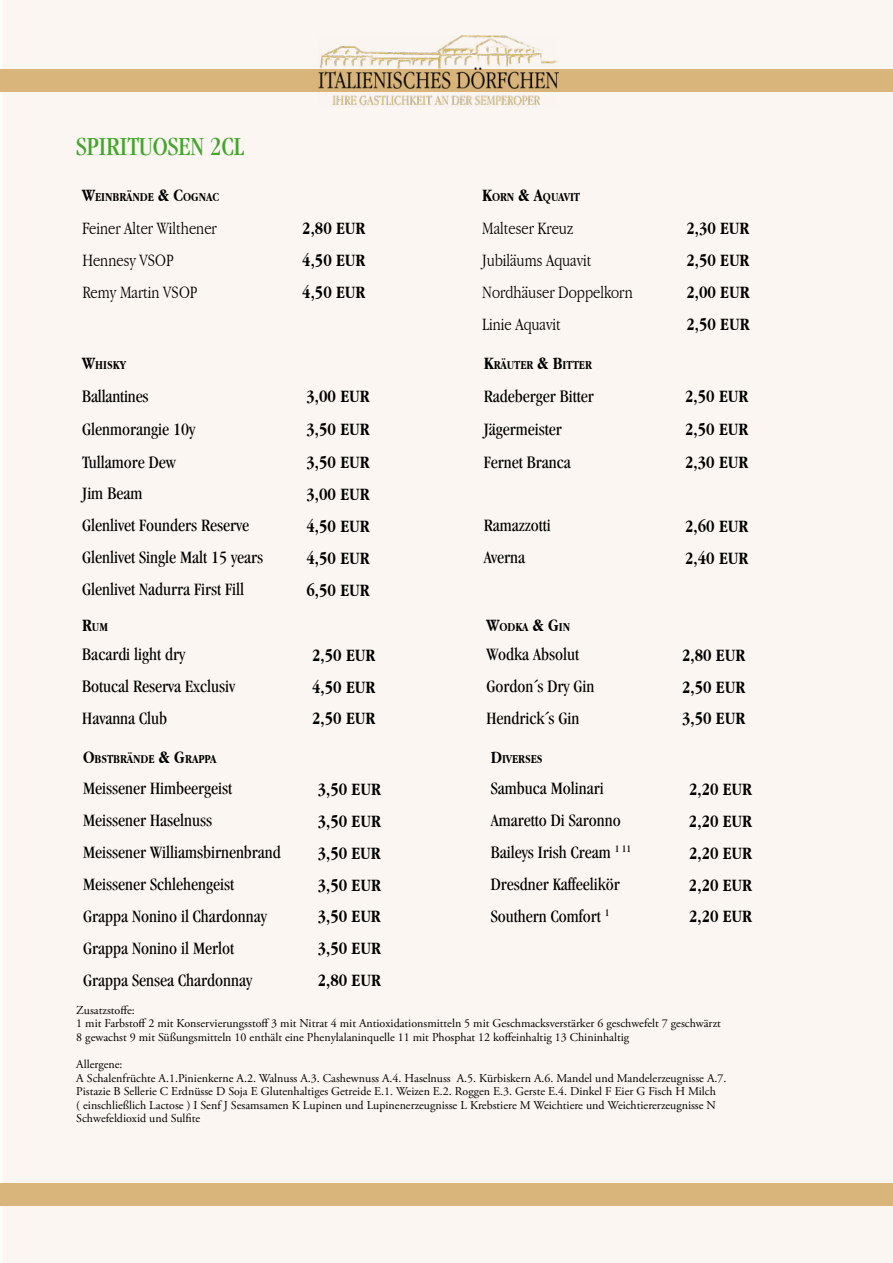
<style>
.page{position:relative;width:893px;height:1263px;background:#fff}
.page>*{position:absolute;margin:0;border:0;box-sizing:border-box;transform-origin:0 0}
.t1{font:condensed 27px "Garamond";color:#41a62b}
.t2{font:condensed 18px "Garamond";color:#000}
.t3{font:700 condensed 18px "Garamond IT Cby BT";color:#000}
.t4{font:300 condensed 18px "Garamond IT Cby BT";color:#000}
.t5{font:700 condensed 12.6px "Garamond IT Cby BT";color:#000}
.t6{font:12px/13.5px "Adobe Garamond Pro";color:#000}
.s1{font-size:18px}
</style>
<div class="page">
<div style="left:2px;top:0;width:891px;height:1263px;background:#fbf6f1"></div>
<div style="left:0;top:69px;width:893px;height:23px;background:#d9b57b"></div>
<img style="left:318px;top:36px;width:240px;height:71px">
<div style="left:0;top:1183px;width:893px;height:23px;background:#d9b57b"></div>
<h1 class="t1" style="left:76px;top:132px;width:169px">SPIRITUOSEN 2CL</h1>
<p class="t5" style="left:82px;top:189px;width:138px"><span class="s1">W</span>EINBRÄNDE <span class="s1">&amp; C</span>OGNAC</p>
<p class="t5" style="left:482px;top:189px;width:99px"><span class="s1">K</span>ORN <span class="s1">&amp; A</span>QUAVIT</p>
<h2 class="t4" style="left:82px;top:218px;width:136px">Feiner Alter Wilthener</h2>
<h2 class="t3" style="left:302px;top:218px;width:64px">2,80 EUR</h2>
<h2 class="t4" style="left:482px;top:218px;width:92px">Malteser Kreuz</h2>
<h2 class="t3" style="left:686px;top:218px;width:64px">2,30 EUR</h2>
<h2 class="t4" style="left:82px;top:249px;width:93px">Hennesy VSOP</h2>
<h2 class="t3" style="left:302px;top:250px;width:64px">4,50 EUR</h2>
<h2 class="t4" style="left:482px;top:249px;width:111px">Jubiläums Aquavit</h2>
<h2 class="t3" style="left:686px;top:250px;width:64px">2,50 EUR</h2>
<h2 class="t4" style="left:82px;top:282px;width:117px">Remy Martin VSOP</h2>
<h2 class="t3" style="left:302px;top:282px;width:64px">4,50 EUR</h2>
<h2 class="t4" style="left:482px;top:282px;width:152px">Nordhäuser Doppelkorn</h2>
<h2 class="t3" style="left:686px;top:282px;width:64px">2,00 EUR</h2>
<h2 class="t4" style="left:482px;top:314px;width:80px">Linie Aquavit</h2>
<h2 class="t3" style="left:686px;top:314px;width:64px">2,50 EUR</h2>
<p class="t5" style="left:82px;top:358px;width:45px"><span class="s1">W</span>HISKY</p>
<p class="t5" style="left:484px;top:358px;width:109px"><span class="s1">K</span>RÄUTER <span class="s1">&amp; B</span>ITTER</p>
<h2 class="t2" style="left:82px;top:386px;width:68px">Ballantines</h2>
<h2 class="t3" style="left:306px;top:386px;width:64px">3,00 EUR</h2>
<h2 class="t2" style="left:484px;top:386px;width:111px">Radeberger Bitter</h2>
<h2 class="t3" style="left:685px;top:386px;width:64px">2,50 EUR</h2>
<h2 class="t2" style="left:82px;top:419px;width:114px">Glenmorangie 10y</h2>
<h2 class="t3" style="left:306px;top:419px;width:64px">3,50 EUR</h2>
<h2 class="t2" style="left:484px;top:419px;width:79px">Jägermeister</h2>
<h2 class="t3" style="left:685px;top:419px;width:64px">2,50 EUR</h2>
<h2 class="t2" style="left:82px;top:452px;width:95px">Tullamore Dew</h2>
<h2 class="t3" style="left:306px;top:452px;width:64px">3,50 EUR</h2>
<h2 class="t2" style="left:484px;top:452px;width:88px">Fernet Branca</h2>
<h2 class="t3" style="left:685px;top:452px;width:64px">2,30 EUR</h2>
<h2 class="t2" style="left:82px;top:484px;width:62px">Jim Beam</h2>
<h2 class="t3" style="left:306px;top:484px;width:64px">3,00 EUR</h2>
<h2 class="t2" style="left:82px;top:516px;width:168px">Glenlivet Founders Reserve</h2>
<h2 class="t3" style="left:306px;top:516px;width:64px">4,50 EUR</h2>
<h2 class="t2" style="left:484px;top:516px;width:68px">Ramazzotti</h2>
<h2 class="t3" style="left:685px;top:516px;width:64px">2,60 EUR</h2>
<h2 class="t2" style="left:82px;top:547px;width:182px">Glenlivet Single Malt 15 years</h2>
<h2 class="t3" style="left:306px;top:548px;width:64px">4,50 EUR</h2>
<h2 class="t2" style="left:484px;top:547px;width:43px">Averna</h2>
<h2 class="t3" style="left:685px;top:548px;width:64px">2,40 EUR</h2>
<h2 class="t2" style="left:82px;top:579px;width:163px">Glenlivet Nadurra First Fill</h2>
<h2 class="t3" style="left:306px;top:580px;width:64px">6,50 EUR</h2>
<p class="t5" style="left:82px;top:620px;width:27px"><span class="s1">R</span>UM</p>
<p class="t5" style="left:486px;top:620px;width:85px"><span class="s1">W</span>ODKA <span class="s1">&amp; G</span>IN</p>
<h2 class="t2" style="left:82px;top:644px;width:104px">Bacardi light dry</h2>
<h2 class="t3" style="left:312px;top:645px;width:64px">2,50 EUR</h2>
<h2 class="t2" style="left:486px;top:644px;width:94px">Wodka Absolut</h2>
<h2 class="t3" style="left:682px;top:645px;width:64px">2,80 EUR</h2>
<h2 class="t2" style="left:82px;top:676px;width:154px">Botucal Reserva Exclusiv</h2>
<h2 class="t3" style="left:312px;top:677px;width:64px">4,50 EUR</h2>
<h2 class="t2" style="left:486px;top:676px;width:109px">Gordon´s Dry Gin</h2>
<h2 class="t3" style="left:682px;top:677px;width:64px">2,50 EUR</h2>
<h2 class="t2" style="left:82px;top:708px;width:86px">Havanna Club</h2>
<h2 class="t3" style="left:312px;top:709px;width:64px">2,50 EUR</h2>
<h2 class="t2" style="left:486px;top:708px;width:94px">Hendrick´s Gin</h2>
<h2 class="t3" style="left:682px;top:709px;width:64px">3,50 EUR</h2>
<p class="t5" style="left:83px;top:751px;width:135px"><span class="s1">O</span>BSTBRÄNDE <span class="s1">&amp; G</span>RAPPA</p>
<p class="t5" style="left:491px;top:751px;width:53px"><span class="s1">D</span>IVERSES</p>
<h2 class="t2" style="left:83px;top:779px;width:150px">Meissener Himbeergeist</h2>
<h2 class="t3" style="left:318px;top:779px;width:64px">3,50 EUR</h2>
<h2 class="t2" style="left:491px;top:779px;width:114px">Sambuca Molinari</h2>
<h2 class="t3" style="left:689px;top:779px;width:64px">2,20 EUR</h2>
<h2 class="t2" style="left:83px;top:810px;width:130px">Meissener Haselnuss</h2>
<h2 class="t3" style="left:318px;top:811px;width:64px">3,50 EUR</h2>
<h2 class="t2" style="left:491px;top:810px;width:131px">Amaretto Di Saronno</h2>
<h2 class="t3" style="left:689px;top:811px;width:64px">2,20 EUR</h2>
<h2 class="t2" style="left:83px;top:842px;width:199px">Meissener Williamsbirnenbrand</h2>
<h2 class="t3" style="left:318px;top:843px;width:64px">3,50 EUR</h2>
<h2 class="t2" style="left:491px;top:842px;width:142px">Baileys Irish Cream <sup>1</sup> <sup>11</sup></h2>
<h2 class="t3" style="left:689px;top:843px;width:64px">2,20 EUR</h2>
<h2 class="t2" style="left:83px;top:874px;width:152px">Meissener Schlehengeist</h2>
<h2 class="t3" style="left:318px;top:875px;width:64px">3,50 EUR</h2>
<h2 class="t2" style="left:491px;top:874px;width:130px">Dresdner Kaffeelikör</h2>
<h2 class="t3" style="left:689px;top:875px;width:64px">2,20 EUR</h2>
<h2 class="t2" style="left:83px;top:906px;width:185px">Grappa Nonino il Chardonnay</h2>
<h2 class="t3" style="left:318px;top:906px;width:64px">3,50 EUR</h2>
<h2 class="t2" style="left:491px;top:906px;width:120px">Southern Comfort <sup>1</sup></h2>
<h2 class="t3" style="left:689px;top:906px;width:64px">2,20 EUR</h2>
<h2 class="t2" style="left:83px;top:938px;width:152px">Grappa Nonino il Merlot</h2>
<h2 class="t3" style="left:318px;top:938px;width:64px">3,50 EUR</h2>
<h2 class="t2" style="left:83px;top:970px;width:170px">Grappa Sensea Chardonnay</h2>
<h2 class="t3" style="left:318px;top:970px;width:64px">2,80 EUR</h2>
<p class="t6" style="left:76px;top:1004px;width:646px">Zusatzstoffe:<br>1 mit Farbstoff 2 mit Konservierungsstoff 3 mit Nitrat 4 mit Antioxidationsmitteln 5 mit Geschmacksverstärker 6 geschwefelt 7 geschwärzt<br>8 gewachst 9 mit Süßungsmitteln 10 enthält eine Phenylalaninquelle 11 mit Phosphat 12 koffeinhaltig 13 Chininhaltig</p>
<p class="t6" style="left:76px;top:1058px;width:652px">Allergene:<br>A Schalenfrüchte A.1.Pinienkerne A.2. Walnuss A.3. Cashewnuss A.4. Haselnuss A.5. Kürbiskern A.6. Mandel und Mandelerzeugnisse A.7.<br>Pistazie B Sellerie C Erdnüsse D Soja E Glutenhaltiges Getreide E.1. Weizen E.2. Roggen E.3. Gerste E.4. Dinkel F Eier G Fisch H Milch<br>( einschließlich Lactose ) I Senf J Sesamsamen K Lupinen und Lupinenerzeugnisse L Krebstiere M Weichtiere und Weichtiererzeugnisse N Schwefeldioxid und Sulfite</p>
</div>
